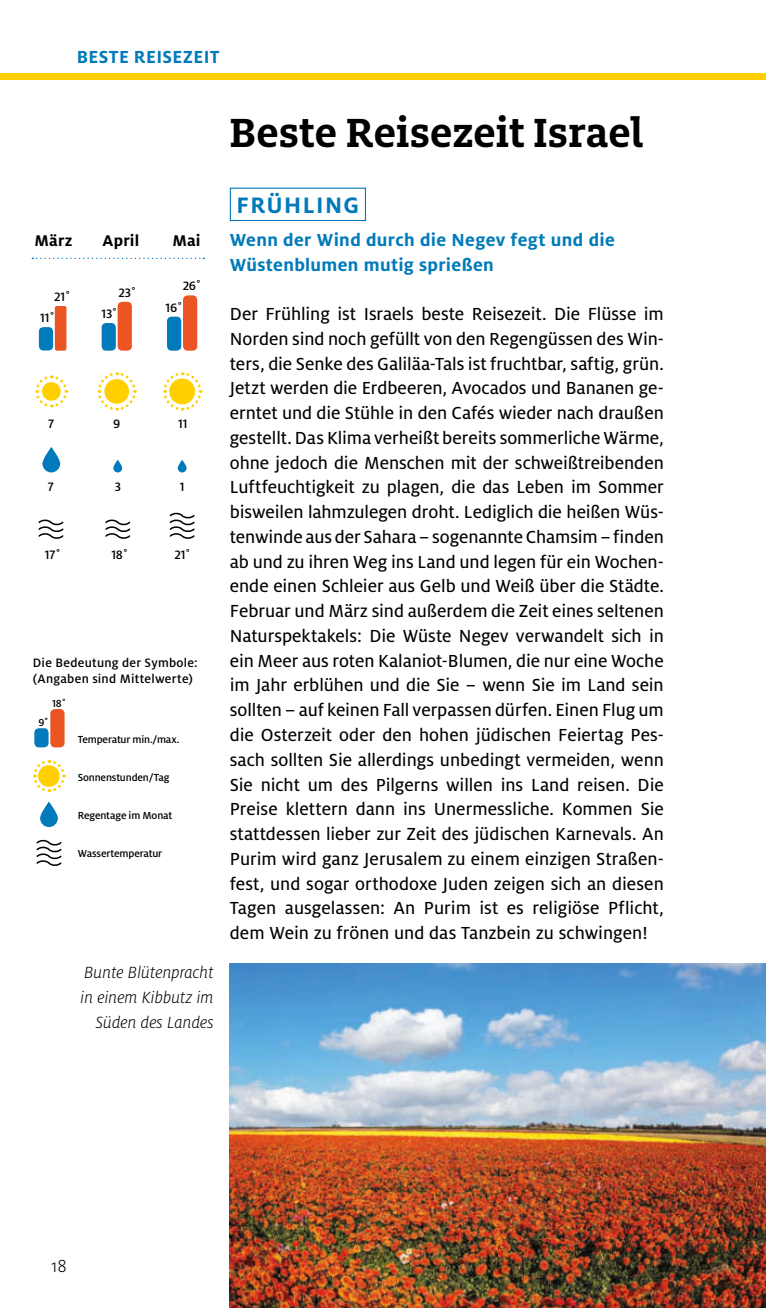
<style>
.page{position:relative;width:766px;height:1308px;background:#fff}
.page>*{position:absolute;margin:0;border:0;box-sizing:border-box;transform-origin:0 0}
.t1{font:700 45px "Milo Slabfor ADAC";letter-spacing:.01em;color:#000}
.t2{font:700 24.75px "Milofor ADAC";letter-spacing:.06em;color:#007aba}
.t3{font:19.35px/24.8px "Milofor ADAC Text";color:#000;text-align:justify}
.t4{font:700 19.35px/24.8px "Milofor ADAC";letter-spacing:.02em;color:#007aba}
.t5{font:300 19.35px "Milofor ADAC";color:#000}
.t6{font:italic 300 18px/24.8px "Milofor ADAC";color:#000;text-align:right}
.t7{font:700 17.1px "Milofor ADAC";letter-spacing:.015em;color:#000}
.t8{font:500 13.5px/15.8px "Milofor ADAC";letter-spacing:.02em;color:#000}
.t9{font:500 11.25px "Milofor ADAC";letter-spacing:-.015em;color:#000}
</style>
<div class="page">
<div style="left:230px;top:188px;width:136px;height:33px;border:1px solid #007aba"></div>
<div style="left:0;top:73px;width:765px;height:7px;background:#ffcf00"></div>
<div style="left:50px;top:709px;width:15px;height:38px;background:#ea5523;border-radius:5px"></div>
<div style="left:34px;top:728px;width:15px;height:19px;background:#007aba;border-radius:5px"></div>
<svg style="left:40px;top:801px;width:18px;height:26px"></svg>
<svg style="left:33px;top:760px;width:33px;height:32px"></svg>
<div style="left:38px;top:765px;width:22px;height:21px;background:#ffcf00;border-radius:50%"></div>
<svg style="left:36px;top:840px;width:26px;height:26px"></svg>
<svg style="left:105px;top:519px;width:26px;height:20px"></svg>
<svg style="left:38px;top:519px;width:26px;height:20px"></svg>
<div style="left:183px;top:295px;width:14px;height:56px;background:#ea5523;border-radius:5px"></div>
<div style="left:167px;top:317px;width:14px;height:34px;background:#007aba;border-radius:5px"></div>
<div style="left:118px;top:302px;width:14px;height:49px;background:#ea5523;border-radius:5px"></div>
<div style="left:102px;top:323px;width:14px;height:28px;background:#007aba;border-radius:4px"></div>
<div style="left:39px;top:327px;width:14px;height:23px;background:#007aba;border-radius:5px"></div>
<div style="left:55px;top:306px;width:11px;height:45px;background:#ea5523;border-radius:2px"></div>
<svg style="left:35px;top:375px;width:34px;height:33px"></svg>
<svg style="left:42px;top:447px;width:18px;height:25px"></svg>
<svg style="left:113px;top:460px;width:9px;height:12px"></svg>
<svg style="left:178px;top:460px;width:8px;height:12px"></svg>
<svg style="left:97px;top:372px;width:40px;height:39px"></svg>
<div style="left:104px;top:379px;width:25px;height:25px;background:#ffcf00;border-radius:50%"></div>
<svg style="left:163px;top:372px;width:40px;height:39px"></svg>
<div style="left:169px;top:378px;width:26px;height:26px;background:#ffcf00;border-radius:50%"></div>
<svg style="left:32px;top:258px;width:172px;height:1px"></svg>
<svg style="left:169px;top:513px;width:26px;height:26px"></svg>
<img style="left:230px;top:963px;width:535px;height:344px">
<p class="t4" style="left:77px;top:45px;width:144px">BESTE REISEZEIT</p>
<h1 class="t1" style="left:230px;top:115px;width:415px">Beste Reisezeit Israel</h1>
<p class="t7" style="left:34px;top:232px;width:40px">März</p>
<p class="t7" style="left:102px;top:232px;width:38px">April</p>
<p class="t7" style="left:172px;top:232px;width:30px">Mai</p>
<p class="t8" style="left:40px;top:286px;width:32px;line-height:21.2px;text-indent:14px">21˚<br>11˚</p>
<p class="t8" style="left:118px;top:285px;width:20px">23˚</p>
<p class="t8" style="left:101px;top:306px;width:18px">13˚</p>
<p class="t8" style="left:183px;top:279px;width:21px">26˚</p>
<p class="t8" style="left:165px;top:300px;width:19px">16˚</p>
<p class="t8" style="left:48px;top:416px;width:8px">7</p>
<p class="t8" style="left:113px;top:416px;width:9px">9</p>
<p class="t8" style="left:178px;top:416px;width:11px">11</p>
<p class="t8" style="left:48px;top:479px;width:8px">7</p>
<p class="t8" style="left:115px;top:479px;width:8px">3</p>
<p class="t8" style="left:180px;top:479px;width:6px">1</p>
<p class="t8" style="left:45px;top:547px;width:18px">17˚</p>
<p class="t8" style="left:111px;top:547px;width:19px">18˚</p>
<p class="t8" style="left:174px;top:547px;width:19px">21˚</p>
<p class="t8" style="left:33px;top:655px;width:166px">Die Bedeutung der Symbole: (Angaben sind Mittelwerte)</p>
<p class="t9" style="left:52px;top:698px;width:16px">18˚</p>
<p class="t9" style="left:38px;top:717px;width:12px">9˚</p>
<p class="t9" style="left:78px;top:734px;width:103px">Temperatur min./max.</p>
<p class="t9" style="left:78px;top:771px;width:93px">Sonnenstunden/Tag</p>
<p class="t9" style="left:78px;top:809px;width:96px">Regentage im Monat</p>
<p class="t9" style="left:78px;top:847px;width:86px">Wassertemperatur</p>
<p class="t6" style="left:81px;top:961px;width:135px">Bunte Blütenpracht in einem Kibbutz im<br>Süden des Landes</p>
<p class="t2" style="left:236px;top:192px;width:124px">FRÜHLING</p>
<p class="t4" style="left:230px;top:228px;width:386px">Wenn der Wind durch die Negev fegt und die<br>Wüstenblumen mutig sprießen</p>
<p class="t3" style="left:230px;top:302px;width:435px">Der Frühling ist Israels beste Reisezeit. Die Flüsse im Norden sind noch gefüllt von den Regengüssen des Win&shy;ters, die Senke des Galiläa-Tals ist fruchtbar, saftig, grün.<br>Jetzt werden die Erdbeeren, Avocados und Bananen ge&shy;erntet und die Stühle in den Cafés wieder nach draußen gestellt. Das Klima verheißt bereits sommerliche Wärme, ohne jedoch die Menschen mit der schweißtreibenden Luftfeuchtigkeit zu plagen, die das Leben im Sommer bisweilen lahmzulegen droht. Lediglich die heißen Wüs&shy;tenwinde aus der Sahara – sogenannte Chamsim – finden ab und zu ihren Weg ins Land und legen für ein Wochen&shy;ende einen Schleier aus Gelb und Weiß über die Städte.<br>Februar und März sind außerdem die Zeit eines seltenen Naturspektakels: Die Wüste Negev verwandelt sich in ein Meer aus roten Kalaniot-Blumen, die nur eine Woche im Jahr erblühen und die Sie – wenn Sie im Land sein sollten – auf keinen Fall verpassen dürfen. Einen Flug um die Osterzeit oder den hohen jüdischen Feiertag Pes&shy;sach sollten Sie allerdings unbedingt vermeiden, wenn Sie nicht um des Pilgerns willen ins Land reisen. Die Preise klettern dann ins Unermessliche. Kommen Sie stattdessen lieber zur Zeit des jüdischen Karnevals. An Purim wird ganz Jerusalem zu einem einzigen Straßen&shy;fest, und sogar orthodoxe Juden zeigen sich an diesen Tagen ausgelassen: An Purim ist es religiöse Pflicht, dem Wein zu frönen und das Tanzbein zu schwingen!</p>
<p class="t5" style="left:51px;top:1258px;width:17px">18</p>
</div>
